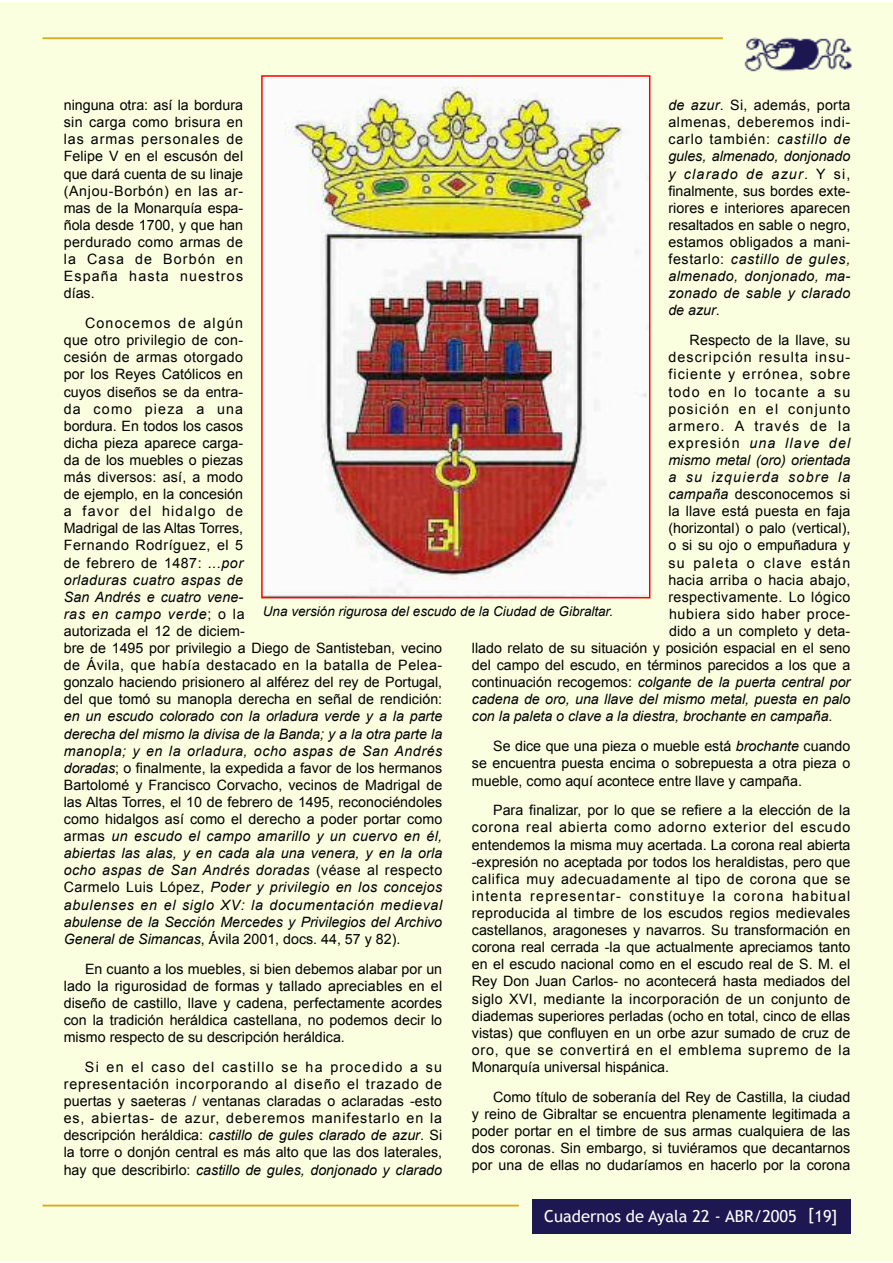
<style>
.page{position:relative;width:893px;height:1263px;background:#fff}
.page>*{position:absolute;margin:0;border:0;box-sizing:border-box;transform-origin:0 0}
.t1{font:16.5px "Trebuchet MS";color:#fff}
.t2{font:14.25px/17.1px "Arial";letter-spacing:.005em;color:#000;text-align:justify}
.t3{font:italic 14.25px/17.1px "Arial";color:#000;text-align:justify}
.t4{font:14.25px "Arial";letter-spacing:.085em;color:#000}
.t5{font:14.25px "Arial";letter-spacing:.08em;color:#000}
.t6{font:italic 14.25px "Arial";letter-spacing:.085em;color:#000}
.t7{font:14.25px "Arial";letter-spacing:.025em;color:#000}
.t8{font:14.25px "Arial";letter-spacing:.045em;color:#000}
.t9{font:italic 13.5px "Arial";color:#000}
.s1{font-style:italic}
.s2{font-style:normal}
</style>
<div class="page">
<div style="left:0;top:2px;width:893px;height:1259px;background:#faffe0"></div>
<div style="left:531px;top:1199px;width:319px;height:34px;background:#1d1851"></div>
<hr style="left:43px;top:1204px;width:476px;height:2px;background:#d8a925">
<hr style="left:43px;top:37px;width:680px;height:2px;background:#d8a925">
<img style="left:744px;top:37px;width:108px;height:35px">
<img style="left:264px;top:78px;width:383px;height:517px">
<div style="left:261px;top:75px;width:389px;height:523px;border:2px solid #f00"></div>
<p class="t2" style="left:668px;top:97px;width:183px"><span class="s1">de azur</span>. Si, además, porta almenas, deberemos indi&shy;carlo también: <span class="s1">castillo de gules, almenado, donjonado y clarado de azur</span>. Y si, finalmente, sus bordes exte&shy;riores e interiores aparecen resaltados en sable o negro, estamos obligados a mani&shy;festarlo: <span class="s1">castillo de gules, almenado, donjonado, ma&shy;zonado de sable y clarado de azur</span>.</p>
<p class="t2" style="left:690px;top:332px;width:162px">Respecto de la llave, su</p>
<p class="t5" style="left:668px;top:349px;width:183px">descripción resulta insu-</p>
<p class="t5" style="left:668px;top:366px;width:183px">ficiente y errónea, sobre</p>
<p class="t4" style="left:668px;top:384px;width:183px">todo en lo tocante a su</p>
<p class="t4" style="left:668px;top:401px;width:183px">posición en el conjunto</p>
<p class="t4" style="left:668px;top:418px;width:183px">armero. A través de la</p>
<p class="t6" style="left:668px;top:435px;width:183px"><span class="s2">expresión</span> una llave del</p>
<p class="t3" style="left:668px;top:451px;width:183px">mismo metal (oro) orientada</p>
<p class="t6" style="left:668px;top:469px;width:183px">a su izquierda sobre la</p>
<p class="t2" style="left:668px;top:486px;width:183px"><span class="s1">campaña</span> desconocemos si</p>
<p class="t2" style="left:668px;top:503px;width:183px">la llave está puesta en faja</p>
<p class="t2" style="left:668px;top:520px;width:183px">(horizontal) o palo (vertical),</p>
<p class="t2" style="left:668px;top:537px;width:183px">o si su ojo o empuñadura y</p>
<p class="t4" style="left:668px;top:555px;width:183px">su paleta o clave están</p>
<p class="t2" style="left:668px;top:571px;width:183px">hacia arriba o hacia abajo,</p>
<p class="t7" style="left:668px;top:589px;width:183px">respectivamente. Lo lógico</p>
<p class="t8" style="left:669px;top:606px;width:183px">hubiera sido haber proce-</p>
<p class="t2" style="left:669px;top:622px;width:183px">dido a un completo y deta-</p>
<p class="t2" style="left:472px;top:639px;width:380px">llado relato de su situación y posición espacial en el seno</p>
<p class="t2" style="left:472px;top:657px;width:380px">del campo del escudo, en términos parecidos a los que a</p>
<p class="t3" style="left:472px;top:674px;width:380px"><span class="s2">continuación recogemos:</span> colgante de la puerta central por</p>
<p class="t3" style="left:472px;top:691px;width:380px">cadena de oro, una llave del mismo metal, puesta en palo</p>
<p class="t3" style="left:472px;top:708px;width:362px">con la paleta o clave a la diestra, brochante en campaña<span class="s2">.</span></p>
<p class="t2" style="left:472px;top:738px;width:380px;text-indent:21px">Se dice que una pieza o mueble está <span class="s1">brochante</span> cuando se encuentra puesta encima o sobrepuesta a otra pieza o mueble, como aquí acontece entre llave y campaña.</p>
<p class="t2" style="left:472px;top:802px;width:380px;text-indent:21px">Para finalizar, por lo que se refiere a la elección de la corona real abierta como adorno exterior del escudo entendemos la misma muy acertada. La corona real abierta -expresión no aceptada por todos los heraldistas, pero que califica muy adecuadamente al tipo de corona que se intenta representar- constituye la corona habitual reproducida al timbre de los escudos regios medievales castellanos, aragoneses y navarros. Su transformación en corona real cerrada -la que actualmente apreciamos tanto en el escudo nacional como en el escudo real de S. M. el Rey Don Juan Carlos- no acontecerá hasta mediados del siglo XVI, mediante la incorporación de un conjunto de diademas superiores perladas (ocho en total, cinco de ellas vistas) que confluyen en un orbe azur sumado de cruz de oro, que se convertirá en el emblema supremo de la Monarquía universal hispánica.</p>
<p class="t2" style="left:472px;top:1088px;width:380px;text-indent:21px">Como título de soberanía del Rey de Castilla, la ciudad y reino de Gibraltar se encuentra plenamente legitimada a poder portar en el timbre de sus armas cualquiera de las dos coronas. Sin embargo, si tuviéramos que decantarnos por una de ellas no dudaríamos en hacerlo por la corona</p>
<p class="t2" style="left:64px;top:97px;width:181px">ninguna otra: así la bordura sin carga como brisura en las armas personales de Felipe V en el escusón del que dará cuenta de su linaje (Anjou-Borbón) en las ar&shy;mas de la Monarquía espa&shy;ñola desde 1700, y que han perdurado como armas de la Casa de Borbón en España hasta nuestros días.</p>
<p class="t2" style="left:64px;top:315px;width:380px;text-align:left;text-indent:21px">Conocemos de algún<br>que otro privilegio de con-<br>cesión de armas otorgado<br>por los Reyes Católicos en<br>cuyos diseños se da entra-<br>da como pieza a una<br>bordura. En todos los casos<br>dicha pieza aparece carga-<br>da de los muebles o piezas<br>más diversos: así, a modo<br>de ejemplo, en la concesión<br>a favor del hidalgo de<br>Madrigal de las Altas Torres,<br>Fernando Rodríguez, el 5<br>de febrero de 1487: <span class="s1">...por<br>orladuras cuatro aspas de<br>San Andrés e cuatro vene-<br>ras en campo verde</span>; o la<br>autorizada el 12 de diciem-<br>bre de 1495 por privilegio a Diego de Santisteban, vecino de Ávila, que había destacado en la batalla de Pelea&shy;gonzalo haciendo prisionero al alférez del rey de Portugal, del que tomó su manopla derecha en señal de rendición:</p>
<p class="t3" style="left:64px;top:708px;width:380px">en un escudo colorado con la orladura verde y a la parte derecha del mismo la divisa de la Banda; y a la otra parte la manopla; y en la orladura, ocho aspas de San Andrés doradas<span class="s2">; o finalmente, la expedida a favor de los hermanos Bartolomé y Francisco Corvacho, vecinos de Madrigal de las Altas Torres, el 10 de febrero de 1495, reconociéndoles como hidalgos así como el derecho a poder portar como armas</span> un escudo el campo amarillo y un cuervo en él, abiertas las alas, y en cada ala una venera, y en la orla ocho aspas de San Andrés doradas <span class="s2">(véase al respecto Carmelo Luis López,</span> Poder y privilegio en los concejos abulenses en el siglo XV: la documentación medieval abulense de la Sección Mercedes y Privilegios del Archivo General de Simancas<span class="s2">, Ávila 2001, docs. 44, 57 y 82).</span></p>
<p class="t2" style="left:64px;top:960px;width:380px;text-indent:21px">En cuanto a los muebles, si bien debemos alabar por un lado la rigurosidad de formas y tallado apreciables en el diseño de castillo, llave y cadena, perfectamente acordes con la tradición heráldica castellana, no podemos decir lo mismo respecto de su descripción heráldica.</p>
<p class="t2" style="left:64px;top:1058px;width:380px;text-indent:21px">Si en el caso del castillo se ha procedido a su representación incorporando al diseño el trazado de puertas y saeteras / ventanas claradas o aclaradas -esto es, abiertas- de azur, deberemos manifestarlo en la descripción heráldica: <span class="s1">castillo de gules clarado de azur</span>. Si la torre o donjón central es más alto que las dos laterales, hay que describirlo: <span class="s1">castillo de gules, donjonado y clarado</span></p>
<p class="t9" style="left:263px;top:604px;width:352px">Una versión rigurosa del escudo de la Ciudad de Gibraltar.</p>
<p class="t1" style="left:544px;top:1206px;width:295px">Cuadernos de Ayala 22 - ABR/2005 [19]</p>
</div>
